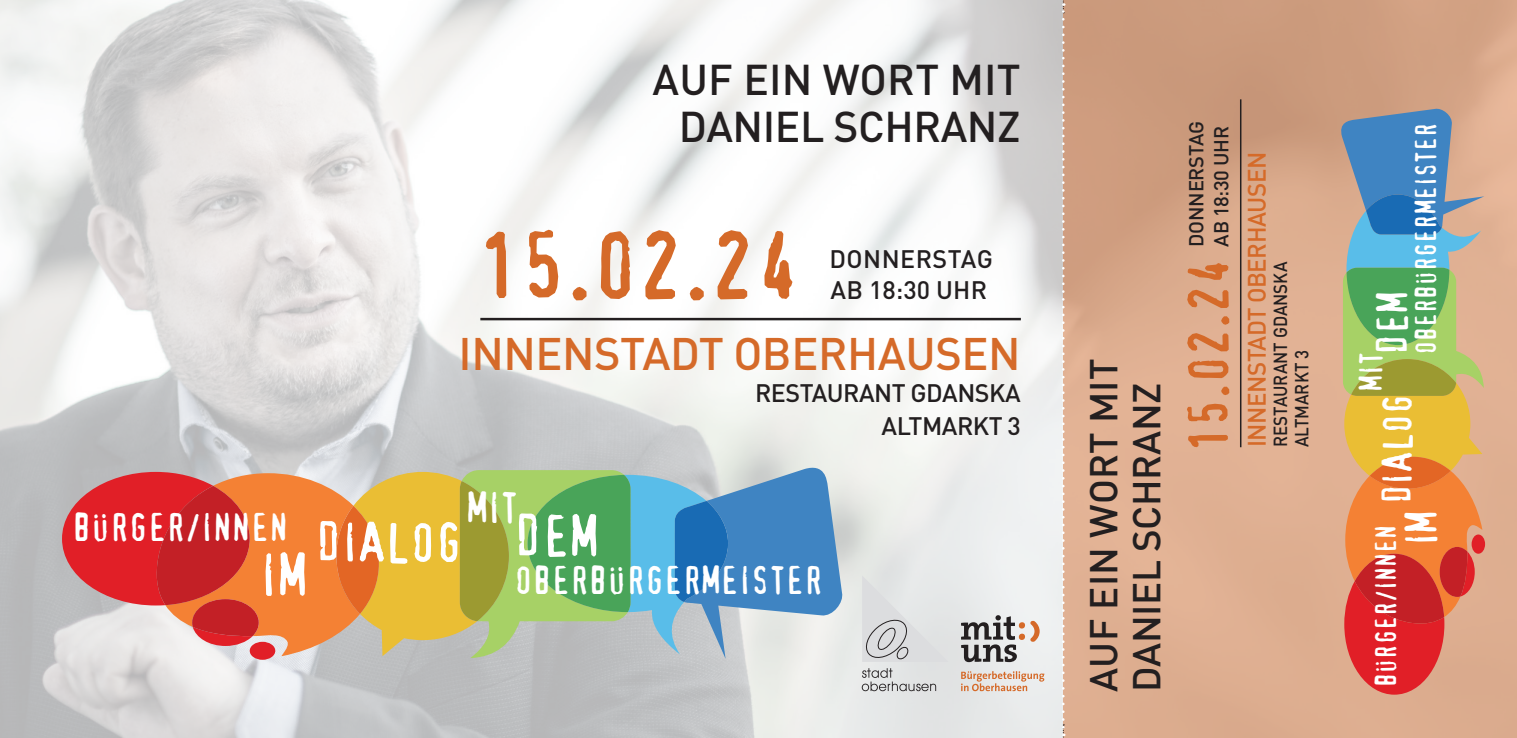
<style>
.page{position:relative;width:1517px;height:738px;background:#fff}
.page>*{position:absolute;margin:0;border:0;box-sizing:border-box;transform-origin:0 0}
.t1{font:90px "Confidential";color:#d56a29}
.t2{font:57.5px "Confidential";color:#fff}
.t3{font:56px "Confidential";color:#fff}
.t4{font:54px "Confidential";color:#d56a29}
.t5{font:52.5px "Confidential";color:#fff}
.t6{font:500 45px "DIN Pro";letter-spacing:-.01em;color:#d56a29}
.t7{font:43.25px "Confidential";color:#fff}
.t8{font:500 42.5px/47.5px "DIN Pro";letter-spacing:-.01em;color:#231f20;text-align:right}
.t9{font:42px "Confidential";color:#fff}
.t10{font:41.5px "Confidential";color:#fff}
.t11{font:39.5px "Confidential";color:#fff}
.t12{font:500 38.5px/43px "DIN Pro";letter-spacing:-.01em;color:#231f20}
.t13{font:37.5px "Confidential";color:#fff}
.t14{font:31px "Confidential";color:#fff}
.t15{font:28.25px "Confidential";color:#fff}
.t16{font:500 25px/32.5px "DIN Pro";letter-spacing:-.02em;color:#231f20;text-align:right}
.t17{font:500 25px/31.2px "DIN Pro";letter-spacing:.015em;color:#231f20}
.t18{font:500 25px "DIN Pro";letter-spacing:-.02em;color:#d56a29;scale:.96 1}
.t19{font:500 20px/24.8px "DIN Pro";letter-spacing:-.01em;color:#231f20}
.t20{font:500 18.75px/21.2px "DIN Pro";color:#231f20;scale:.9 1}
</style>
<div class="page">
<img style="left:0;top:0;width:1062px;height:737px">
<div style="left:1063px;top:0;width:454px;height:737px;background:linear-gradient(to bottom,#d09f81,#e5b598)"></div>
<svg style="left:1062px;top:0;width:2px;height:738px"></svg>
<svg style="left:62px;top:463px;width:782px;height:195px;background:#af997d"></svg>
<div style="left:250px;top:641px;width:25px;height:18px;background:#e11f27;border-radius:50%"></div>
<svg style="left:961px;top:614px;width:78px;height:47px;background:#b0aba9"></svg>
<svg style="left:961px;top:670px;width:83px;height:20px;background:#e2c8b7"></svg>
<hr style="left:480px;top:317px;width:541px;height:3px;background:#231f20">
<hr style="left:1240px;top:99px;width:1px;height:348px;background:#231f20">
<svg style="left:1337px;top:107px;width:147px;height:587px;background:#b38e6b"></svg>
<div style="left:1471px;top:534px;width:14px;height:19px;background:#e11f27;border-radius:50%"></div>
<svg style="left:862px;top:575px;width:86px;height:86px;background:#dadbdd"></svg>
<svg style="left:861px;top:667px;width:75px;height:23px;background:#c9caca"></svg>
<p class="t8" style="left:652px;top:54px;width:369px">AUF EIN WORT MIT<br>DANIEL SCHRANZ</p>
<h1 class="t1" style="left:476px;top:226px;width:326px">15.02.24</h1>
<p class="t17" style="left:829px;top:242px;width:165px">DONNERSTAG<br>AB 18:30 UHR</p>
<p class="t6" style="left:458px;top:322px;width:563px">INNENSTADT OBERHAUSEN</p>
<p class="t16" style="left:755px;top:375px;width:267px">RESTAURANT GDANSKA<br>ALTMARKT 3</p>
<p class="t13" style="left:73px;top:510px;width:217px">BÜRGER/INNEN</p>
<h2 class="t2" style="left:260px;top:550px;width:49px">IM</h2>
<h3 class="t5" style="left:315px;top:519px;width:148px">DIALOG</h3>
<p class="t10" style="left:467px;top:489px;width:53px">MIT</p>
<h3 class="t3" style="left:514px;top:511px;width:86px">DEM</h3>
<p class="t13" style="left:514px;top:564px;width:311px">OBERBÜRGERMEISTER</p>
<p class="t12" style="left:1080px;top:691px;width:334px;rotate:-90deg">AUF EIN WORT MIT<br>DANIEL SCHRANZ</p>
<p class="t19" style="left:1183px;top:246px;width:127px;rotate:-90deg">DONNERSTAG<br>AB 18:30 UHR</p>
<h3 class="t4" style="left:1185px;top:453px;width:196px;rotate:-90deg">15.02.24</h3>
<p class="t18" style="left:1240px;top:447px;width:309px;rotate:-90deg">INNENSTADT OBERHAUSEN</p>
<p class="t20" style="left:1269px;top:447px;width:207px;rotate:-90deg">RESTAURANT GDANSKA<br>ALTMARKT 3</p>
<p class="t15" style="left:1413px;top:355px;width:233px;rotate:-90deg">OBERBÜRGERMEISTER</p>
<p class="t9" style="left:1374px;top:355px;width:65px;rotate:-90deg">DEM</p>
<p class="t14" style="left:1357px;top:390px;width:40px;rotate:-90deg">MIT</p>
<p class="t11" style="left:1380px;top:504px;width:111px;rotate:-90deg">DIALOG</p>
<p class="t7" style="left:1403px;top:546px;width:37px;rotate:-90deg">IM</p>
<p class="t15" style="left:1373px;top:686px;width:163px;rotate:-90deg">BÜRGER/INNEN</p>
</div>
